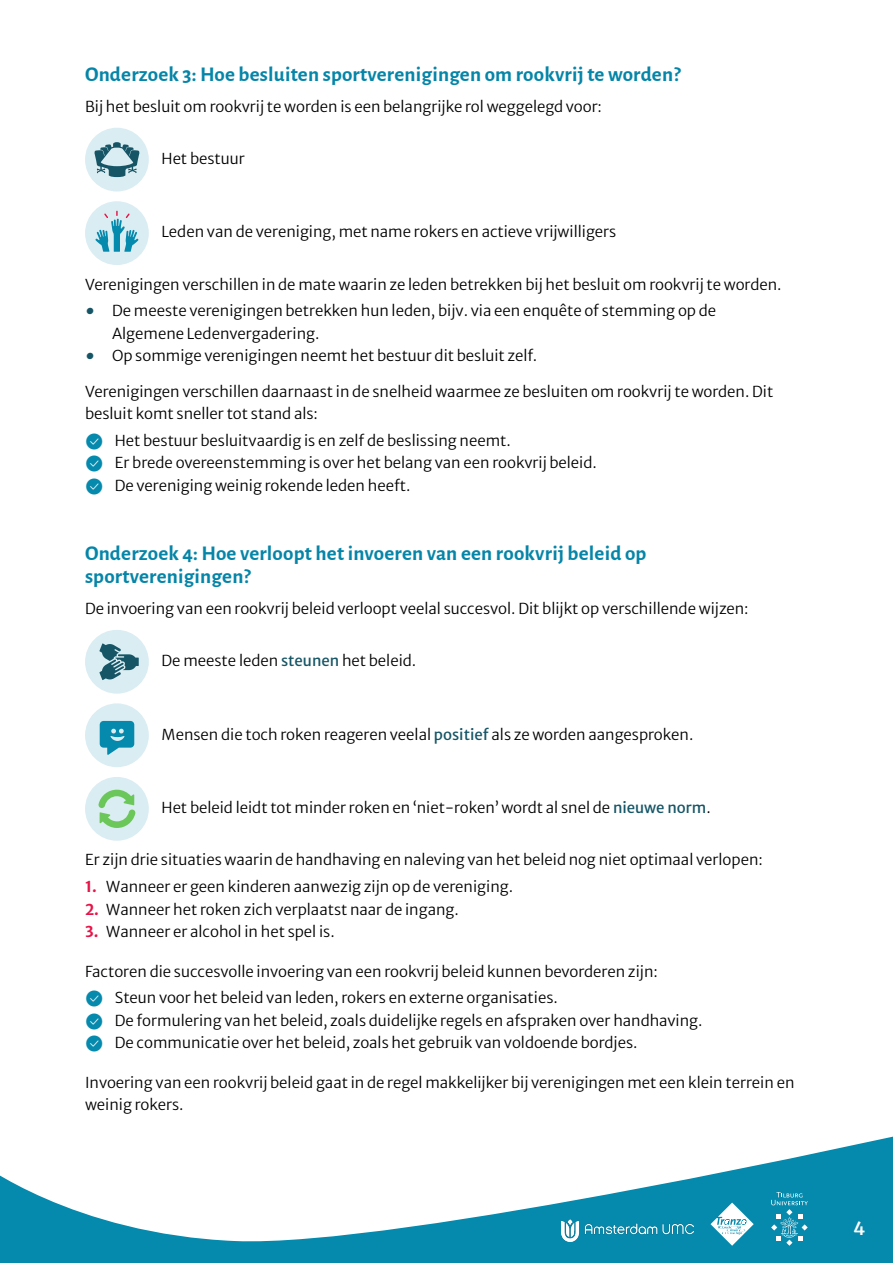
<style>
.page{position:relative;width:893px;height:1263px;background:#fff}
.page>*{position:absolute;margin:0;border:0;box-sizing:border-box;transform-origin:0 0}
.t1{font:700 21px/22.5px "Alegreya Sans";letter-spacing:.01em;color:#0585a8}
.t2{font:500 18px "Merriweather Sans";color:#fff}
.t3{font:300 15px/22.5px "Merriweather Sans";color:#000}
.s1{font-weight:800;font-size:22.5px;color:#165566}
.s2{font-weight:400;color:#165566}
.s3{font-weight:700;color:#e61549}
</style>
<div class="page">
<svg style="left:0;top:1136px;width:893px;height:127px"></svg>
<svg style="left:710px;top:1202px;width:44px;height:44px"></svg>
<svg style="left:771px;top:1192px;width:37px;height:54px;background:#309dbb"></svg>
<img style="left:561px;top:1219px;width:132px;height:23px">
<div style="left:85px;top:128px;width:64px;height:63px;background:#daedf2;border-radius:50%"></div>
<svg style="left:94px;top:142px;width:46px;height:35px"></svg>
<div style="left:85px;top:201px;width:64px;height:64px;background:#daedf2;border-radius:50%"></div>
<svg style="left:95px;top:211px;width:43px;height:41px"></svg>
<div style="left:85px;top:630px;width:64px;height:64px;background:#daedf2;border-radius:50%"></div>
<svg style="left:99px;top:643px;width:40px;height:37px"></svg>
<div style="left:85px;top:703px;width:64px;height:64px;background:#daedf2;border-radius:50%"></div>
<svg style="left:100px;top:721px;width:34px;height:34px"></svg>
<div style="left:85px;top:777px;width:64px;height:64px;background:#daedf2;border-radius:50%"></div>
<svg style="left:98px;top:789px;width:38px;height:39px"></svg>
<h1 class="t1" style="left:85px;top:61px;width:597px">Onderzoek 3: Hoe besluiten sportverenigingen om rookvrij te worden?</h1>
<p class="t3" style="left:85px;top:93px;width:518px">Bij het besluit om rookvrij te worden is een belangrijke rol weggelegd voor:</p>
<p class="t3" style="left:162px;top:145px;width:85px">Het bestuur</p>
<p class="t3" style="left:162px;top:219px;width:456px">Leden van de vereniging, met name rokers en actieve vrijwilligers</p>
<p class="t3" style="left:85px;top:271px;width:698px">Verenigingen verschillen in de mate waarin ze leden betrekken bij het besluit om rookvrij te worden.</p>
<p class="t3" style="left:112px;top:298px;width:606px;text-indent:-27px"><span class="s1">•</span> De meeste verenigingen betrekken hun leden, bijv. via een enquête of stemming op de<br>Algemene Ledenvergadering.</p>
<p class="t3" style="left:85px;top:343px;width:454px"><span class="s1">•</span> Op sommige verenigingen neemt het bestuur dit besluit zelf.</p>
<p class="t3" style="left:85px;top:378px;width:690px">Verenigingen verschillen daarnaast in de snelheid waarmee ze besluiten om rookvrij te worden. Dit besluit komt sneller tot stand als:</p>
<p class="t3" style="left:115px;top:427px;width:484px">Het bestuur besluitvaardig is en zelf de beslissing neemt.<br>Er brede overeenstemming is over het belang van een rookvrij beleid.<br>De vereniging weinig rokende leden heeft.</p>
<h1 class="t1" style="left:85px;top:541px;width:563px">Onderzoek 4: Hoe verloopt het invoeren van een rookvrij beleid op sportverenigingen?</h1>
<p class="t3" style="left:85px;top:595px;width:665px">De invoering van een rookvrij beleid verloopt veelal succesvol. Dit blijkt op verschillende wijzen:</p>
<p class="t3" style="left:162px;top:648px;width:256px">De meeste leden <span class="s2">steunen</span> het beleid.</p>
<p class="t3" style="left:162px;top:721px;width:533px">Mensen die toch roken reageren veelal <span class="s2">positief</span> als ze worden aangesproken.</p>
<p class="t3" style="left:162px;top:795px;width:551px">Het beleid leidt tot minder roken en ‘niet-roken’ wordt al snel de <span class="s2">nieuwe norm</span>.</p>
<p class="t3" style="left:85px;top:847px;width:679px">Er zijn drie situaties waarin de handhaving en naleving van het beleid nog niet optimaal verlopen:</p>
<p class="t3" style="left:85px;top:874px;width:430px"><span class="s3">1.</span> Wanneer er geen kinderen aanwezig zijn op de vereniging.</p>
<p class="t3" style="left:85px;top:896px;width:375px"><span class="s3">2.</span> Wanneer het roken zich verplaatst naar de ingang.</p>
<p class="t3" style="left:85px;top:919px;width:251px"><span class="s3">3.</span> Wanneer er alcohol in het spel is.</p>
<p class="t3" style="left:115px;top:956px;width:545px;line-height:26.7px;text-indent:-30px">Factoren die succesvolle invoering van een rookvrij beleid kunnen bevorderen zijn:<br>Steun voor het beleid van leden, rokers en externe organisaties.</p>
<p class="t3" style="left:115px;top:1007px;width:589px">De formulering van het beleid, zoals duidelijke regels en afspraken over handhaving.<br>De communicatie over het beleid, zoals het gebruik van voldoende bordjes.</p>
<p class="t3" style="left:85px;top:1069px;width:711px">Invoering van een rookvrij beleid gaat in de regel makkelijker bij verenigingen met een klein terrein en weinig rokers.</p>
<p class="t2" style="left:853px;top:1213px;width:14px">4</p>
</div>
